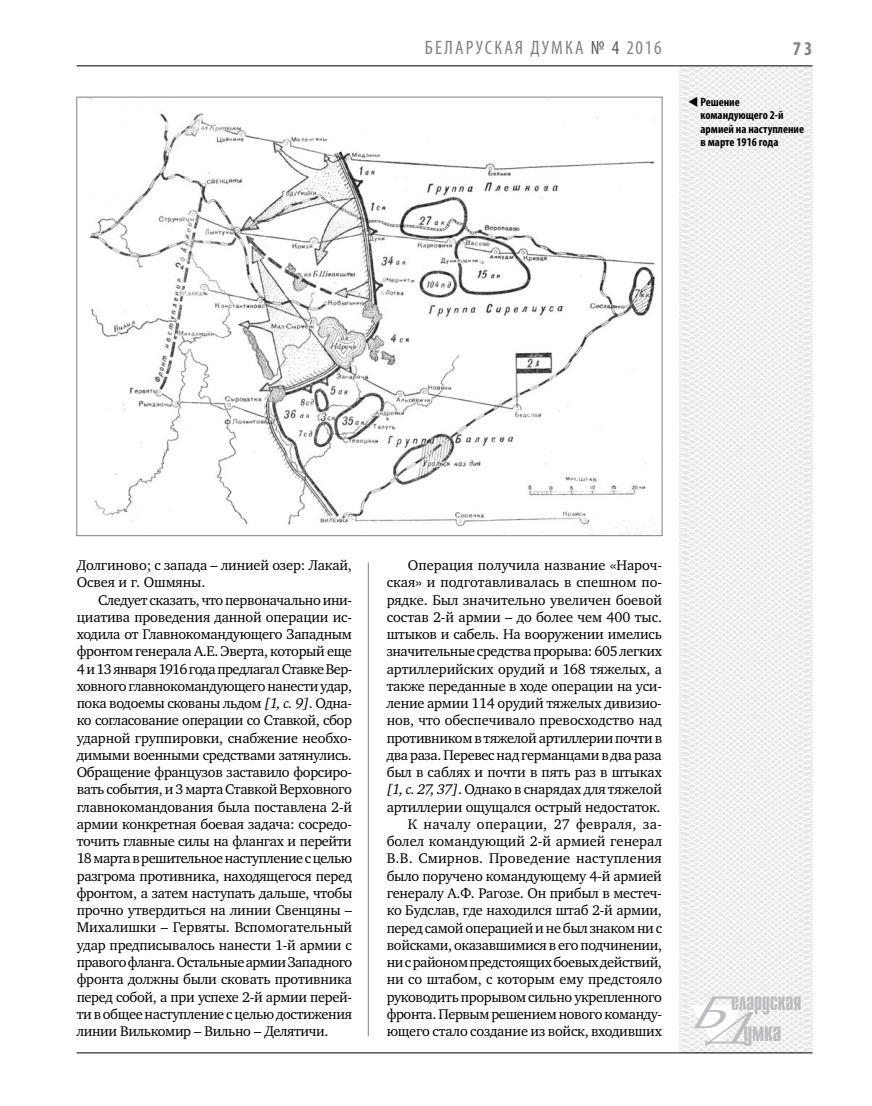
<style>
.page{position:relative;width:872px;height:1106px;background:#fff}
.page>*{position:absolute;margin:0;border:0;box-sizing:border-box;transform-origin:0 0}
.t1{font:condensed 19.5px "Myriad Pro";letter-spacing:.11em;color:#808285}
.t2{font:700 condensed 19.5px "Myriad Pro";color:#808285}
.t3{font:14.4px/17.2px "Charter C";letter-spacing:-.015em;color:#000}
.t4{font:700 condensed 12px/13.5px "Myriad Pro";color:#000}
.s1{color:#58595b}
.s2{font-style:italic}
</style>
<div class="page">
<svg style="left:621px;top:65px;width:192px;height:989px"></svg>
<svg style="left:691px;top:996px;width:109px;height:53px"></svg>
<hr style="left:77px;top:65px;width:735px;height:1px;background:#000">
<hr style="left:77px;top:1052px;width:735px;height:1px;background:#000">
<hr style="left:368px;top:562px;width:1px;height:474px;background:#808285">
<img style="left:89px;top:99px;width:571px;height:435px">
<svg style="left:698px;top:106px;width:12px;height:1px"></svg>
<h1 class="t1" style="left:425px;top:36px;width:238px">БЕЛАРУСКАЯ ДУМКА <span class="s1">№ 4</span> 2016</h1>
<h1 class="t2" style="left:793px;top:37px;width:21px">73</h1>
<p class="t4" style="left:700px;top:95px;width:105px;text-indent:-13px">▼ Решение командующего 2-й армией на наступление в марте 1916 года</p>
<p class="t3" style="left:77px;top:556px;width:277px">Долгиново; с запада – линией озер: Лакай,<br>Освея и г. Ошмяны.</p>
<p class="t3" style="left:77px;top:591px;width:277px;text-align:justify;text-indent:21px">Следует сказать, что первоначально ини&shy;циатива проведения данной операции ис&shy;ходила от Главнокомандующего Западным фронтом генерала А.Е. Эверта, который еще 4 и 13 января 1916 года предлагал Ставке Вер&shy;ховного главнокомандующего нанести удар, пока водоемы скованы льдом <span class="s2">[1, с. 9]</span>. Одна&shy;ко согласование операции со Ставкой, сбор ударной группировки, снабжение необхо&shy;димыми военными средствами затянулись.<br>Обращение французов заставило форсиро&shy;вать события, и 3 марта Ставкой Верховного главнокомандования была поставлена 2-й армии конкретная боевая задача: сосредо&shy;точить главные силы на флангах и перейти 18 марта в решительное наступление с целью разгрома противника, находящегося перед фронтом, а затем наступать дальше, чтобы прочно утвердиться на линии Свенцяны – Михалишки – Гервяты. Вспомогательный удар предписывалось нанести 1-й армии с правого фланга. Остальные армии Западного фронта должны были сковать противника перед собой, а при успехе 2-й армии перей&shy;ти в общее наступление с целью достижения линии Вилькомир – Вильно – Делятичи.</p>
<p class="t3" style="left:387px;top:556px;width:277px;text-align:right">Операция получила название «Нароч&shy;ская» и подготавливалась в спешном по&shy;рядке. Был значительно увеличен боевой состав 2-й армии – до более чем 400 тыс. штыков и сабель. На вооружении имелись значительные средства прорыва: 605 легких артиллерийских орудий и 168 тяжелых, а также переданные в ходе операции на уси&shy;ление армии 114 орудий тяжелых дивизио&shy;нов, что обеспечивало превосходство над противником в тяжелой артиллерии почти в два раза. Перевес над германцами в два раза был в саблях и почти в пять раз в штыках <span class="s2">[1, с. 27, 37]</span>. Однако в снарядах для тяжелой артиллерии ощущался острый недостаток.<br>К началу операции, 27 февраля, за&shy;болел командующий 2-й армией генерал В.В. Смирнов. Проведение наступления было поручено командующему 4-й армией генералу А.Ф. Рагозе. Он прибыл в местеч&shy;ко Будслав, где находился штаб 2-й армии, перед самой операцией и не был знаком ни с войсками, оказавшимися в его подчинении, ни с районом предстоящих боевых действий, ни со штабом, с которым ему предстояло руководить прорывом сильно укрепленного фронта. Первым решением нового команду&shy;ющего стало создание из войск, входивших</p>
</div>
